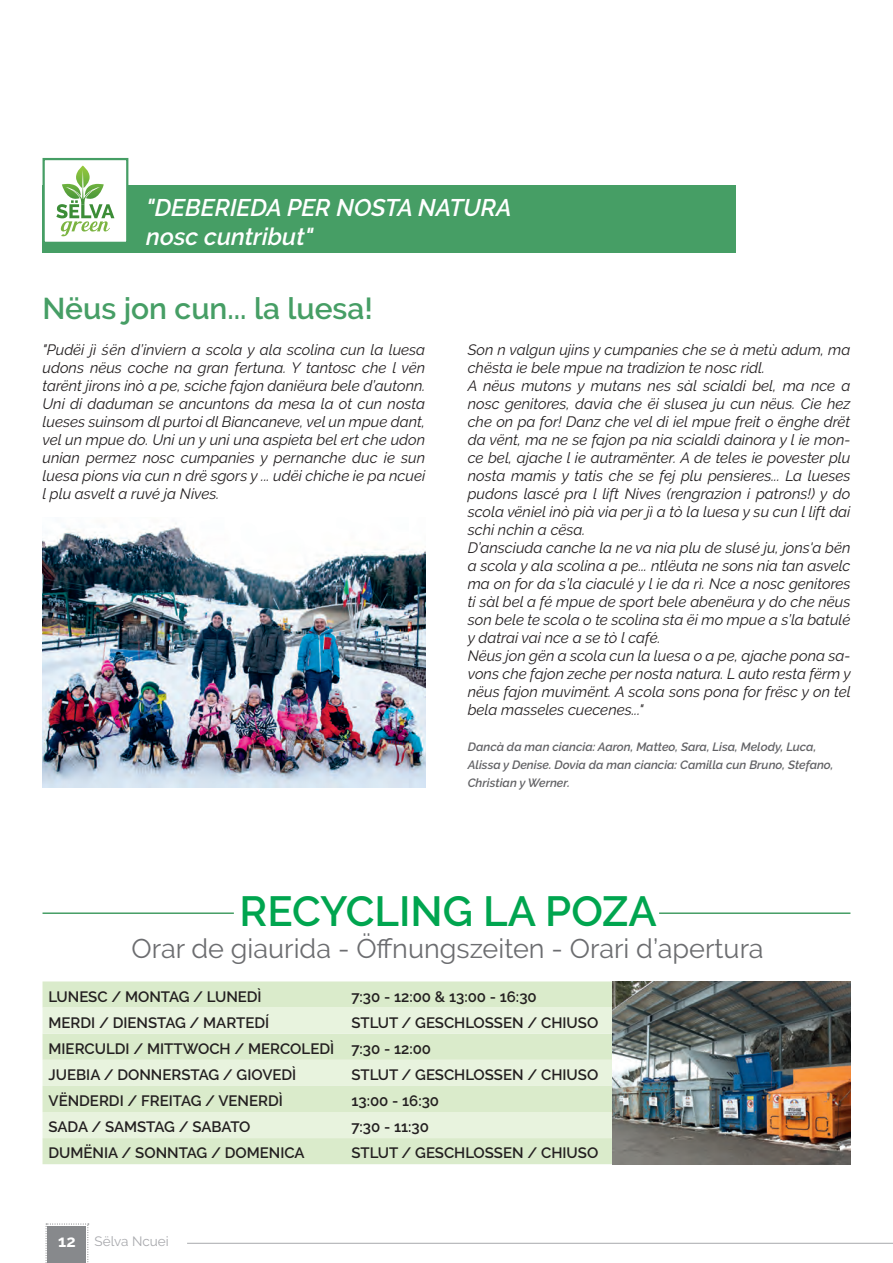
<style>
.page{position:relative;width:893px;height:1263px;background:#fff}
.page>*{position:absolute;margin:0;border:0;box-sizing:border-box;transform-origin:0 0}
.t1{font:600 42px "Raleway";color:#00a54f}
.TITEL_24{font:600 30px "Raleway";color:#469e65}
.t2{font:27px "Raleway";color:#6c6d70}
.TEXT{font:italic 600 24px "Raleway";color:#fff}
.TEXT-2{font:italic 15px/18px "Raleway";color:#231f20;text-align:justify}
.titul_fett{font:600 15px "Raleway";color:#231f20}
.t3{font:13.5px "Raleway";color:#a8a9ad}
.FOTO{font:italic 600 12px/18px "Raleway";color:#636366}
.s1{font-weight:700;font-size:16.5px;color:#fff}
</style>
<div class="page">
<svg style="left:46px;top:1224px;width:43px;height:39px;background:#959699"></svg>
<hr style="left:187px;top:1243px;width:706px;height:1px;background:#a8a9ad">
<div style="left:43px;top:185px;width:693px;height:68px;background:#469e65"></div>
<div style="left:43px;top:158px;width:85px;height:86px;background:#fff;border:2px solid #469e65"></div>
<svg style="left:56px;top:166px;width:58px;height:71px"></svg>
<img style="left:43px;top:523px;width:382px;height:264px">
<div style="left:43px;top:981px;width:569px;height:183px;background:#daebcb"></div>
<svg style="left:43px;top:1007px;width:569px;height:131px;background:#e2efd6"></svg>
<img style="left:612px;top:981px;width:238px;height:183px">
<hr style="left:43px;top:912px;width:191px;height:2px;background:#469e65">
<hr style="left:659px;top:912px;width:191px;height:2px;background:#469e65">
<p class="TEXT" style="left:146px;top:194px;width:367px">"DEBERIEDA PER NOSTA NATURA</p>
<p class="TEXT" style="left:146px;top:223px;width:169px">nosc cuntribut"</p>
<p class="TITEL_24" style="left:43px;top:292px;width:332px">Nëus jon cun... la luesa!</p>
<p class="TEXT-2" style="left:43px;top:341px;width:384px">"Pudëi jì s´ën d’inviern a scola y ala scolina cun la luesa udons nëus coche na gran fertuna. Y tantosc che l vën tarënt jirons inò a pe, sciche fajon daniëura bele d’autonn.<br>Uni di daduman se ancuntons da mesa la ot cun nosta lueses suinsom dl purtoi dl Biancaneve, vel un mpue dant, vel un mpue do. Uni un y uni una aspieta bel ert che udon unian permez nosc cumpanies y pernanche duc ie sun luesa pions via cun n drë sgors y ... udëi chiche ie pa ncuei l plu asvelt a ruvé ja Nives.</p>
<p class="TEXT-2" style="left:468px;top:341px;width:384px">Son n valgun ujins y cumpanies che se à metù adum, ma chësta ie bele mpue na tradizion te nosc ridl.</p>
<p class="TEXT-2" style="left:468px;top:377px;width:384px">A nëus mutons y mutans nes sàl scialdi bel, ma nce a nosc genitores, davia che ëi slusea ju cun nëus. Cie hez che on pa for! Danz che vel di iel mpue freit o ënghe drët da vënt, ma ne se fajon pa nia scialdi dainora y l ie mon&shy;ce bel, ajache l ie autramënter. A de teles ie povester plu nosta mamis y tatis che se fej plu pensieres... La lueses pudons lascé pra l lift Nives (rengrazion i patrons!) y do scola vëniel inò pià via per jì a tò la luesa y su cun l lift dai schi nchin a cësa.</p>
<p class="TEXT-2" style="left:468px;top:539px;width:384px">D’ansciuda canche la ne va nia plu de slusé ju, jons'a bën a scola y ala scolina a pe... ntlëuta ne sons nia tan asvelc ma on for da s’la ciaculé y l ie da rì. Nce a nosc genitores ti sàl bel a fé mpue de sport bele abenëura y do che nëus son bele te scola o te scolina sta ëi mo mpue a s’la batulé y datrai vai nce a se tò l café.</p>
<p class="TEXT-2" style="left:468px;top:647px;width:385px">Nëus jon gën a scola cun la luesa o a pe, ajache pona sa&shy;vons che fajon zeche per nosta natura. L auto resta fërm y nëus fajon muvimënt. A scola sons pona for frësc y on tel bela masseles cuecenes..."</p>
<p class="FOTO" style="left:468px;top:738px;width:367px">Dancà da man ciancia: Aaron, Matteo, Sara, Lisa, Melody, Luca,<br>Alissa y Denise. Dovia da man ciancia: Camilla cun Bruno, Stefano,<br>Christian y Werner.</p>
<p class="t1" style="left:240px;top:887px;width:419px">RECYCLING LA POZA</p>
<p class="t2" style="left:131px;top:933px;width:634px">Orar de giaurida - Öffnungszeiten - Orari d’apertura</p>
<p class="titul_fett" style="left:49px;top:988px;width:215px">LUNESC / MONTAG / LUNEDÌ</p>
<p class="titul_fett" style="left:351px;top:988px;width:187px">7:30 - 12:00 &amp; 13:00 - 16:30</p>
<p class="titul_fett" style="left:49px;top:1014px;width:222px">MERDI / DIENSTAG / MARTEDÍ</p>
<p class="titul_fett" style="left:351px;top:1014px;width:248px">STLUT / GESCHLOSSEN / CHIUSO</p>
<p class="titul_fett" style="left:49px;top:1040px;width:287px">MIERCULDI / MITTWOCH / MERCOLEDÌ</p>
<p class="titul_fett" style="left:351px;top:1040px;width:81px">7:30 - 12:00</p>
<p class="titul_fett" style="left:49px;top:1066px;width:249px">JUEBIA / DONNERSTAG / GIOVEDÌ</p>
<p class="titul_fett" style="left:351px;top:1066px;width:248px">STLUT / GESCHLOSSEN / CHIUSO</p>
<p class="titul_fett" style="left:49px;top:1092px;width:236px">VËNDERDI / FREITAG / VENERDÌ</p>
<p class="titul_fett" style="left:351px;top:1092px;width:89px">13:00 - 16:30</p>
<p class="titul_fett" style="left:49px;top:1118px;width:203px">SADA / SAMSTAG / SABATO</p>
<p class="titul_fett" style="left:351px;top:1118px;width:79px">7:30 - 11:30</p>
<p class="titul_fett" style="left:49px;top:1144px;width:258px">DUMËNIA / SONNTAG / DOMENICA</p>
<p class="titul_fett" style="left:351px;top:1144px;width:248px">STLUT / GESCHLOSSEN / CHIUSO</p>
<p class="t3" style="left:58px;top:1233px;width:112px"><span class="s1">12</span> Sëlva Ncuei</p>
</div>
